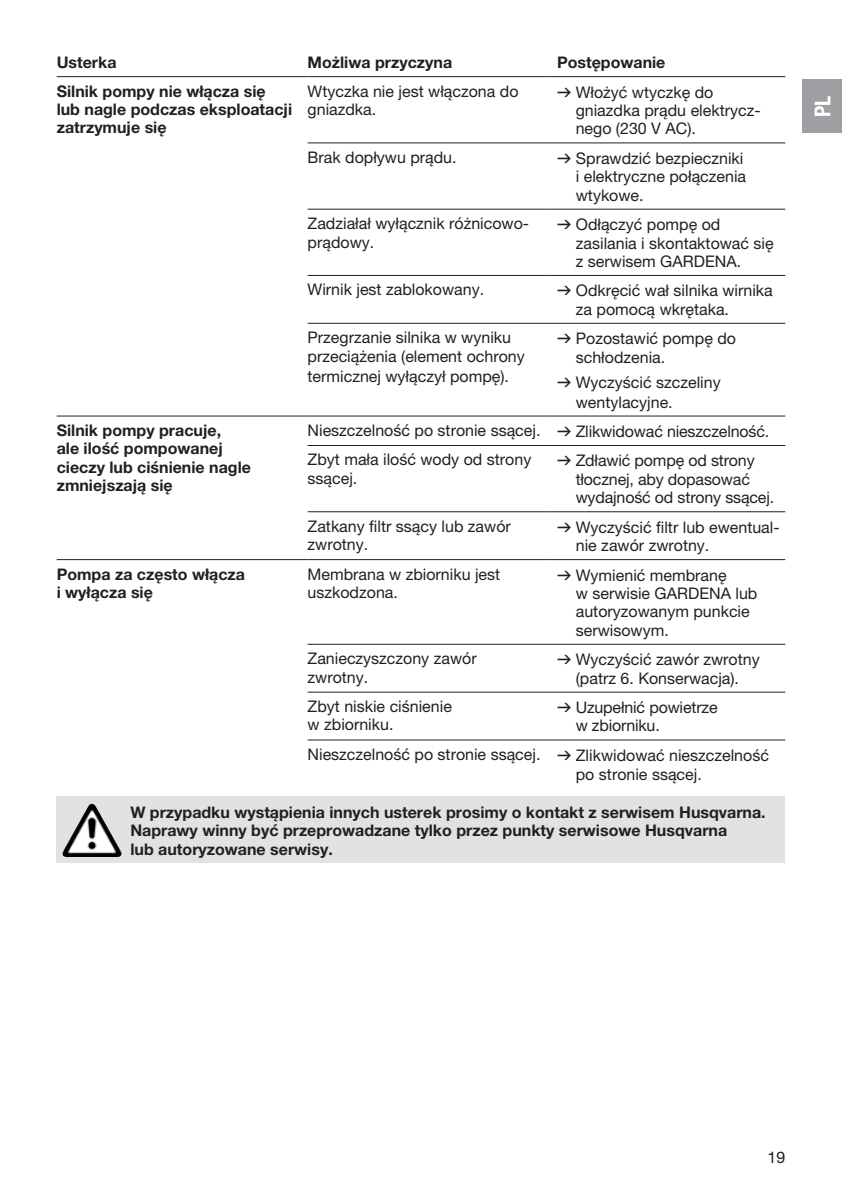
<style>
.page{position:relative;width:842px;height:1191px;background:#fff}
.page>*{position:absolute;margin:0;border:0;box-sizing:border-box;transform-origin:0 0}
.t1{font:22px "GARDENA Pro Bo Cond";color:#fff}
.t2{font:16px/18.4px "GARDENA Pro";color:#231f20}
.t3{font:700 16px/18.4px "GARDENA Pro";color:#231f20}
.s1{font-family:"Formdruck"}
</style>
<div class="page">
<hr style="left:57px;top:415px;width:251px;height:1px;background:#231f20">
<hr style="left:57px;top:76px;width:251px;height:1px;background:#231f20">
<hr style="left:308px;top:76px;width:238px;height:1px;background:#231f20">
<hr style="left:546px;top:76px;width:239px;height:1px;background:#231f20">
<hr style="left:308px;top:142px;width:238px;height:1px;background:#231f20">
<hr style="left:546px;top:142px;width:239px;height:1px;background:#231f20">
<hr style="left:308px;top:209px;width:238px;height:1px;background:#231f20">
<hr style="left:546px;top:209px;width:239px;height:1px;background:#231f20">
<hr style="left:308px;top:445px;width:238px;height:1px;background:#231f20">
<hr style="left:546px;top:445px;width:239px;height:1px;background:#231f20">
<hr style="left:308px;top:511px;width:238px;height:1px;background:#231f20">
<hr style="left:546px;top:511px;width:239px;height:1px;background:#231f20">
<hr style="left:308px;top:644px;width:238px;height:1px;background:#231f20">
<hr style="left:546px;top:644px;width:239px;height:1px;background:#231f20">
<hr style="left:308px;top:691px;width:238px;height:1px;background:#231f20">
<hr style="left:546px;top:691px;width:239px;height:1px;background:#231f20">
<hr style="left:308px;top:739px;width:238px;height:1px;background:#231f20">
<hr style="left:546px;top:739px;width:239px;height:1px;background:#231f20">
<hr style="left:57px;top:559px;width:251px;height:1px;background:#231f20">
<hr style="left:308px;top:559px;width:238px;height:1px;background:#231f20">
<hr style="left:546px;top:559px;width:239px;height:1px;background:#231f20">
<hr style="left:308px;top:323px;width:238px;height:1px;background:#231f20">
<hr style="left:546px;top:323px;width:239px;height:1px;background:#231f20">
<hr style="left:308px;top:275px;width:238px;height:1px;background:#231f20">
<hr style="left:546px;top:275px;width:239px;height:1px;background:#231f20">
<hr style="left:308px;top:415px;width:238px;height:1px;background:#231f20">
<hr style="left:546px;top:415px;width:239px;height:1px;background:#231f20">
<div style="left:57px;top:796px;width:728px;height:67px;background:#e1e2e4"></div>
<img style="left:64px;top:804px;width:27px;height:45px">
<div style="left:802px;top:79px;width:40px;height:54px;background:#9d9fa2"></div>
<p class="t3" style="left:57px;top:53px;width:61px">Usterka</p>
<p class="t3" style="left:308px;top:53px;width:146px">Możliwa przyczyna</p>
<p class="t3" style="left:557px;top:53px;width:110px">Postępowanie</p>
<p class="t3" style="left:57px;top:81px;width:237px">Silnik pompy nie włącza się lub nagle podczas eksploatacji zatrzymuje się</p>
<p class="t2" style="left:308px;top:81px;width:212px">Wtyczka nie jest włączona do gniazdka.</p>
<p class="t2" style="left:576px;top:82px;width:185px;text-indent:-19px"><span class="s1">v</span> Włożyć wtyczkę do gniazdka prądu elektrycz&shy;nego (230 V AC).</p>
<p class="t2" style="left:308px;top:148px;width:151px">Brak dopływu prądu.</p>
<p class="t2" style="left:576px;top:149px;width:172px;text-indent:-19px"><span class="s1">v</span> Sprawdzić bezpieczniki i elektryczne połączenia wtykowe.</p>
<p class="t2" style="left:308px;top:214px;width:223px">Zadziałał wyłącznik różnicowo&shy;prądowy.</p>
<p class="t2" style="left:576px;top:215px;width:199px;text-indent:-19px"><span class="s1">v</span> Odłączyć pompę od zasilania i skontaktować się z serwisem GARDENA.</p>
<p class="t2" style="left:308px;top:280px;width:178px">Wirnik jest zablokowany.</p>
<p class="t2" style="left:576px;top:281px;width:199px;text-indent:-19px"><span class="s1">v</span> Odkręcić wał silnika wirnika za pomocą wkrętaka.</p>
<p class="t2" style="left:308px;top:328px;width:219px;line-height:19.2px">Przegrzanie silnika w wyniku przeciążenia (element ochrony termicznej wyłączył pompę).</p>
<p class="t2" style="left:576px;top:329px;width:162px;line-height:19.2px;text-indent:-19px"><span class="s1">v</span> Pozostawić pompę do schłodzenia.</p>
<p class="t2" style="left:576px;top:373px;width:146px;line-height:19.2px;text-indent:-19px"><span class="s1">v</span> Wyczyścić szczeliny wentylacyjne.</p>
<p class="t3" style="left:57px;top:421px;width:196px">Silnik pompy pracuje,<br>ale ilość pompowanej cieczy lub ciśnienie nagle zmniejszają się</p>
<p class="t2" style="left:308px;top:415px;width:463px;line-height:29.4px">Nieszczelność po stronie ssącej. <span class="s1">v</span> Zlikwidować nieszczelność.<br>Zbyt mała ilość wody od strony</p>
<p class="t2" style="left:576px;top:451px;width:200px;text-indent:-19px"><span class="s1">v</span> Zdławić pompę od strony tłocznej, aby dopasować wydajność od strony ssącej.</p>
<p class="t2" style="left:308px;top:469px;width:51px">ssącej.</p>
<p class="t2" style="left:308px;top:516px;width:205px">Zatkany filtr ssący lub zawór zwrotny.</p>
<p class="t2" style="left:576px;top:517px;width:205px;text-indent:-19px"><span class="s1">v</span> Wyczyścić filtr lub ewentual&shy;nie zawór zwrotny.</p>
<p class="t3" style="left:57px;top:564px;width:190px">Pompa za często włącza i wyłącza się</p>
<p class="t2" style="left:308px;top:564px;width:194px">Membrana w zbiorniku jest uszkodzona.</p>
<p class="t2" style="left:576px;top:565px;width:183px;text-indent:-19px"><span class="s1">v</span> Wymienić membranę<br>w serwisie GARDENA lub autoryzowanym punkcie serwisowym.</p>
<p class="t2" style="left:308px;top:649px;width:171px">Zanieczyszczony zawór zwrotny.</p>
<p class="t2" style="left:557px;top:650px;width:204px;text-align:center"><span class="s1">v</span> Wyczyścić zawór zwrotny (patrz 6. Konserwacja).</p>
<p class="t2" style="left:308px;top:697px;width:146px">Zbyt niskie ciśnienie w zbiorniku.</p>
<p class="t2" style="left:576px;top:698px;width:143px;text-indent:-19px"><span class="s1">v</span> Uzupełnić powietrze w zbiorniku.</p>
<p class="t2" style="left:576px;top:744px;width:195px;line-height:20.2px;text-indent:-268px">Nieszczelność po stronie ssącej. <span class="s1">v</span> Zlikwidować nieszczelność po stronie ssącej.</p>
<p class="t3" style="left:130px;top:802px;width:637px">W przypadku wystąpienia innych usterek prosimy o kontakt z serwisem Husqvarna.<br>Naprawy winny być przeprowadzane tylko przez punkty serwisowe Husqvarna<br>lub autoryzowane serwisy.</p>
<h1 class="t1" style="left:809px;top:117px;width:23px;rotate:-90deg">PL</h1>
<p class="t2" style="left:767px;top:1147px;width:19px">19</p>
</div>
